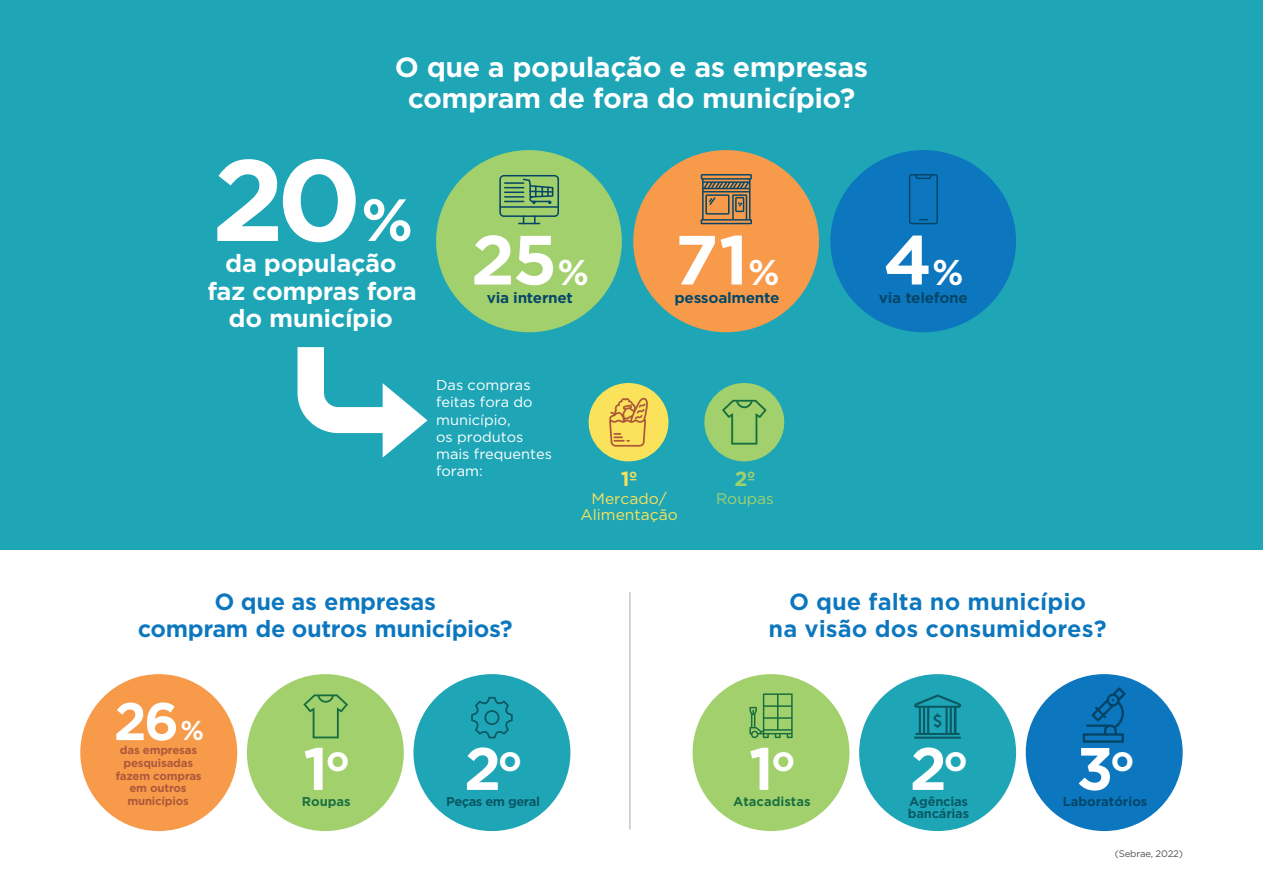
<style>
.page{position:relative;width:1263px;height:893px;background:#fff}
.page>*{position:absolute;margin:0;border:0;box-sizing:border-box;transform-origin:0 0}
.t1{font:700 110.85px "Gotham S Sm";color:#fff}
.t2{font:700 66.75px "Gotham S Sm";color:#fff}
.t3{font:700 57.6px "Gotham S Sm";color:#fff}
.t4{font:700 50.85px "Gotham S Sm";color:#fff}
.t5{font:700 34.5px "Gotham S Sm";color:#fff}
.t6{font:700 26.7px/31px "Gotham S Sm";letter-spacing:-.02em;color:#fff;text-align:center}
.t7{font:700 23.85px "Gotham S Sm";letter-spacing:-.02em;color:#fff}
.t8{font:700 22.5px/27px "Gotham S Sm";color:#0c77be;text-align:center}
.t9{font:700 22.5px/27px "Gotham S Sm";letter-spacing:-.02em;color:#0c77be;text-align:center}
.t10{font:700 19.65px "Gotham S Sm";color:#fae25a}
.t11{font:700 19.65px "Gotham S Sm";color:#a2d06d}
.t12{font:15.3px/16.5px "Gotham";color:#fae25a;text-align:center}
.t13{font:15.3px "Gotham";color:#a2d06d}
.t14{font:14.4px/17.2px "Gotham";color:#fff}
.t15{font:700 14.4px "Gotham S Sm";letter-spacing:-.02em;color:#054667}
.t16{font:700 12.3px "Gotham S Sm";color:#196e3f}
.t17{font:700 12.3px/12px "Gotham S Sm";letter-spacing:-.02em;color:#095963}
.t18{font:700 12.3px "Gotham S Sm";letter-spacing:-.04em;color:#085762}
.t19{font:700 12.3px "Gotham S Sm";color:#034567}
.t20{font:700 10.95px/12.6px "Gotham S Sm";letter-spacing:-.02em;color:#ac573b;text-align:center}
.t21{font:9.45px "Gotham";letter-spacing:-.02em;color:#4f5252}
.s1{font-size:57.15px}
.s2{font-size:34.5px}
.s3{font-size:26.25px}
</style>
<div class="page">
<div style="left:1026px;top:674px;width:157px;height:157px;background:#0c77be;border-radius:50%"></div>
<div style="left:0;top:0;width:1263px;height:550px;background:#1ea6b7"></div>
<div style="left:436px;top:150px;width:186px;height:182px;background:#a2d06d;border-radius:50%"></div>
<div style="left:633px;top:150px;width:186px;height:182px;background:#f79a4a;border-radius:50%"></div>
<div style="left:830px;top:150px;width:186px;height:182px;background:#0c77be;border-radius:50%"></div>
<svg style="left:297px;top:347px;width:130px;height:111px"></svg>
<hr style="left:629px;top:592px;width:1px;height:237px;background:#a7aaaa">
<div style="left:80px;top:674px;width:157px;height:157px;background:#f79a4a;border-radius:50%"></div>
<div style="left:413px;top:674px;width:157px;height:157px;background:#1ea6b7;border-radius:50%"></div>
<div style="left:247px;top:674px;width:157px;height:157px;background:#a2d06d;border-radius:50%"></div>
<div style="left:859px;top:674px;width:157px;height:157px;background:#1ea6b7;border-radius:50%"></div>
<div style="left:692px;top:674px;width:157px;height:157px;background:#a2d06d;border-radius:50%"></div>
<svg style="left:303px;top:694px;width:45px;height:44px"></svg>
<div style="left:589px;top:383px;width:79px;height:78px;background:#fae25a;border-radius:50%"></div>
<svg style="left:909px;top:174px;width:29px;height:50px"></svg>
<svg style="left:701px;top:174px;width:51px;height:50px"></svg>
<svg style="left:499px;top:175px;width:60px;height:49px"></svg>
<div style="left:704px;top:383px;width:80px;height:78px;background:#a2d06d;border-radius:50%"></div>
<svg style="left:722px;top:400px;width:45px;height:45px"></svg>
<svg style="left:609px;top:397px;width:39px;height:50px"></svg>
<svg style="left:471px;top:697px;width:42px;height:41px"></svg>
<svg style="left:749px;top:693px;width:44px;height:45px"></svg>
<svg style="left:914px;top:694px;width:47px;height:41px"></svg>
<hr style="left:914px;top:737px;width:47px;height:2px;background:#0c5863">
<svg style="left:1083px;top:687px;width:43px;height:56px"></svg>
<h3 class="t6" style="left:395px;top:51px;width:475px">O que a população e as empresas compram de fora do município?</h3>
<h1 class="t1" style="left:211px;top:124px;width:204px">20<span class="s1">%</span></h1>
<h3 class="t7" style="left:225px;top:247px;width:173px">da população</h3>
<h3 class="t7" style="left:207px;top:275px;width:211px">faz compras fora</h3>
<h3 class="t7" style="left:229px;top:302px;width:166px">do município</h3>
<h2 class="t2" style="left:471px;top:214px;width:88px">25</h2>
<p class="t15" style="left:487px;top:288px;width:88px">via internet</p>
<h3 class="t5" style="left:557px;top:248px;width:33px">%</h3>
<p class="t14" style="left:436px;top:376px;width:117px">Das compras feitas fora do município,<br>os produtos mais frequentes foram:</p>
<h3 class="t10" style="left:621px;top:466px;width:18px">1º</h3>
<h2 class="t2" style="left:674px;top:214px;width:107px">71<span class="s2">%</span></h2>
<h2 class="t2" style="left:883px;top:214px;width:82px">4<span class="s2">%</span></h2>
<p class="t15" style="left:674px;top:288px;width:107px">pessoalmente</p>
<p class="t15" style="left:879px;top:288px;width:91px">via telefone</p>
<h3 class="t11" style="left:734px;top:466px;width:22px">2º</h3>
<p class="t12" style="left:580px;top:490px;width:99px">Mercado/<br>Alimentação</p>
<p class="t13" style="left:716px;top:489px;width:59px">Roupas</p>
<h3 class="t9" style="left:138px;top:588px;width:376px">O que as empresas<br>compram de outros municípios?</h3>
<h3 class="t4" style="left:114px;top:686px;width:92px">26<span class="s3">%</span></h3>
<p class="t20" style="left:116px;top:744px;width:87px">das empresas pesquisadas fazem compras em outros municípios</p>
<h3 class="t3" style="left:303px;top:729px;width:48px">1<sup>o</sup></h3>
<p class="t16" style="left:302px;top:793px;width:51px">Roupas</p>
<h3 class="t3" style="left:464px;top:729px;width:60px">2<sup>o</sup></h3>
<p class="t18" style="left:446px;top:793px;width:95px">Peças em geral</p>
<h3 class="t8" style="left:769px;top:588px;width:339px">O que falta no município<br>na visão dos consumidores?</h3>
<h3 class="t3" style="left:909px;top:729px;width:60px">2<sup>o</sup></h3>
<h3 class="t3" style="left:749px;top:729px;width:48px">1<sup>o</sup></h3>
<h3 class="t3" style="left:1076px;top:729px;width:59px">3<sup>o</sup></h3>
<p class="t16" style="left:733px;top:793px;width:79px">Atacadistas</p>
<p class="t19" style="left:1063px;top:793px;width:86px">Laboratórios</p>
<p class="t17" style="left:908px;top:795px;width:63px">Agências bancárias</p>
<p class="t21" style="left:1115px;top:848px;width:69px">(Sebrae, 2022)</p>
</div>
